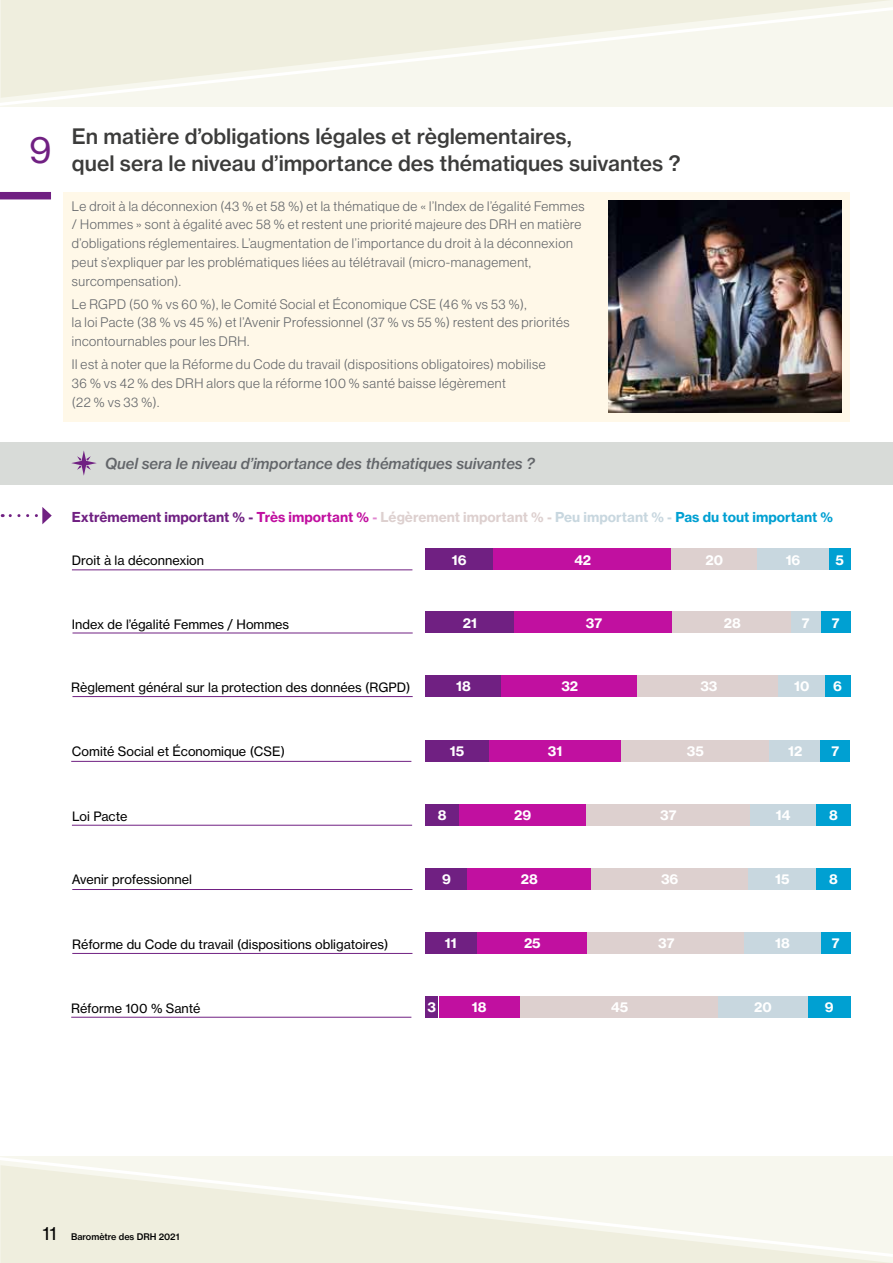
<style>
.page{position:relative;width:893px;height:1263px;background:#fff}
.page>*{position:absolute;margin:0;border:0;box-sizing:border-box;transform-origin:0 0}
.t1{font:36px "N Haas Grotesk TX Std 55 Rg";color:#702082}
.t2{font:21px/26.2px "N Haas Grotesk TX Std 65 Md";color:#3c3c3b}
.t3{font:15px "N Haas Grotesk TX Std 66 Md It";color:#63666a}
.t4{font:13.5px/18.8px "N Haas Grotesk DS Std 45 Lt";letter-spacing:.04em;color:#63666a}
.t5{font:13.5px "N Haas Grotesk TX Std 75 Bd";color:#702082}
.t6{font:13.5px "N Haas Grotesk TX Std 75 Bd";color:#fff}
.t7{font:12.75px "N Haas Grotesk TX Std 55 Rg";color:#000}
.t8{font:9px "N Haas Grotesk TX Std 65 Md";color:#000}
.s1{color:#c110a0}
.s2{color:#e087d0}
.s3{color:#ddd0cf}
.s4{color:#c8d7df}
.s5{color:#00a0d2}
.s6{font-family:"N Haas Grotesk TX Std 55 Rg";font-size:18px}
</style>
<div class="page">
<hr style="left:1px;top:1259px;width:891px;height:4px;background:#efeede">
<svg style="left:0;top:1156px;width:893px;height:103px;background:#f3f3e7"></svg>
<div style="left:1px;top:0;width:891px;height:5px;background:#efeede"></div>
<svg style="left:0;top:5px;width:893px;height:102px;background:#f3f3e7"></svg>
<div style="left:63px;top:192px;width:787px;height:229px;background:#fff8e8"></div>
<div style="left:0;top:192px;width:51px;height:7px;background:#702082"></div>
<div style="left:0;top:442px;width:893px;height:42px;background:#d8dbd8"></div>
<svg style="left:71px;top:450px;width:26px;height:26px"></svg>
<div style="left:425px;top:549px;width:68px;height:21px;background:#702082"></div>
<div style="left:493px;top:549px;width:179px;height:21px;background:#c110a0"></div>
<div style="left:672px;top:549px;width:85px;height:21px;background:#ddd0cf"></div>
<div style="left:757px;top:549px;width:72px;height:21px;background:#c8d7df"></div>
<div style="left:425px;top:675px;width:77px;height:22px;background:#702082"></div>
<div style="left:502px;top:675px;width:136px;height:22px;background:#c110a0"></div>
<div style="left:638px;top:675px;width:142px;height:22px;background:#ddd0cf"></div>
<div style="left:778px;top:675px;width:47px;height:22px;background:#c8d7df"></div>
<div style="left:825px;top:675px;width:25px;height:22px;background:#00a0d2"></div>
<div style="left:425px;top:804px;width:34px;height:22px;background:#702082"></div>
<div style="left:459px;top:804px;width:128px;height:22px;background:#c110a0"></div>
<div style="left:586px;top:804px;width:164px;height:22px;background:#ddd0cf"></div>
<div style="left:750px;top:804px;width:66px;height:22px;background:#c8d7df"></div>
<div style="left:816px;top:804px;width:34px;height:22px;background:#00a0d2"></div>
<div style="left:425px;top:612px;width:89px;height:21px;background:#702082"></div>
<div style="left:514px;top:612px;width:160px;height:21px;background:#c110a0"></div>
<div style="left:673px;top:612px;width:119px;height:21px;background:#ddd0cf"></div>
<div style="left:791px;top:612px;width:29px;height:21px;background:#c8d7df"></div>
<div style="left:821px;top:612px;width:29px;height:21px;background:#00a0d2"></div>
<hr style="left:72px;top:570px;width:340px;height:1px;background:#702082">
<div style="left:425px;top:868px;width:43px;height:22px;background:#702082"></div>
<div style="left:468px;top:868px;width:123px;height:22px;background:#c110a0"></div>
<div style="left:591px;top:868px;width:157px;height:22px;background:#ddd0cf"></div>
<div style="left:748px;top:868px;width:68px;height:22px;background:#c8d7df"></div>
<div style="left:816px;top:868px;width:34px;height:22px;background:#00a0d2"></div>
<div style="left:425px;top:740px;width:64px;height:22px;background:#702082"></div>
<div style="left:489px;top:740px;width:132px;height:22px;background:#c110a0"></div>
<div style="left:621px;top:740px;width:149px;height:22px;background:#ddd0cf"></div>
<div style="left:770px;top:740px;width:51px;height:22px;background:#c8d7df"></div>
<div style="left:820px;top:740px;width:30px;height:22px;background:#00a0d2"></div>
<hr style="left:72px;top:633px;width:341px;height:1px;background:#702082">
<hr style="left:72px;top:696px;width:341px;height:1px;background:#702082">
<hr style="left:71px;top:761px;width:340px;height:1px;background:#702082">
<hr style="left:72px;top:825px;width:340px;height:1px;background:#702082">
<hr style="left:72px;top:889px;width:340px;height:1px;background:#702082">
<div style="left:425px;top:932px;width:51px;height:22px;background:#702082"></div>
<div style="left:477px;top:932px;width:111px;height:22px;background:#c110a0"></div>
<div style="left:588px;top:932px;width:157px;height:22px;background:#ddd0cf"></div>
<div style="left:821px;top:932px;width:29px;height:22px;background:#00a0d2"></div>
<div style="left:744px;top:932px;width:77px;height:22px;background:#c8d7df"></div>
<hr style="left:72px;top:953px;width:340px;height:1px;background:#702082">
<div style="left:425px;top:996px;width:13px;height:21px;background:#702082"></div>
<div style="left:439px;top:996px;width:81px;height:21px;background:#c110a0"></div>
<div style="left:520px;top:996px;width:199px;height:21px;background:#ddd0cf"></div>
<div style="left:808px;top:996px;width:42px;height:21px;background:#00a0d2"></div>
<div style="left:718px;top:996px;width:90px;height:21px;background:#c8d7df"></div>
<hr style="left:71px;top:1017px;width:340px;height:1px;background:#702082">
<div style="left:829px;top:549px;width:21px;height:21px;background:#00a0d2"></div>
<svg style="left:2px;top:514px;width:34px;height:3px"></svg>
<svg style="left:42px;top:507px;width:10px;height:17px"></svg>
<img style="left:608px;top:200px;width:234px;height:213px">
<h1 class="t1" style="left:29px;top:128px;width:24px">9</h1>
<h2 class="t2" style="left:72px;top:123px;width:610px">En matière d’obligations légales et règlementaires,<br>quel sera le niveau d’importance des thématiques suivantes ?</h2>
<p class="t4" style="left:72px;top:196px;width:514px">Le droit à la déconnexion (43 % et 58 %) et la thématique de « l’Index de l’égalité Femmes / Hommes » sont à égalité avec 58 % et restent une priorité majeure des DRH en matière d’obligations réglementaires. L’augmentation de l’importance du droit à la déconnexion peut s’expliquer par les problématiques liées au télétravail (micro-management, surcompensation).</p>
<p class="t4" style="left:72px;top:295px;width:499px">Le RGPD (50 % vs 60 %), le Comité Social et Économique CSE (46 % vs 53 %),<br>la loi Pacte (38 % vs 45 %) et l’Avenir Professionnel (37 % vs 55 %) restent des priorités incontournables pour les DRH.</p>
<p class="t4" style="left:72px;top:355px;width:475px">Il est à noter que la Réforme du Code du travail (dispositions obligatoires) mobilise<br>36 % vs 42 % des DRH alors que la réforme 100 % santé baisse légèrement<br>(22 % vs 33 %).</p>
<p class="t3" style="left:105px;top:454px;width:431px">Quel sera le niveau d’importance des thématiques suivantes ?</p>
<p class="t5" style="left:72px;top:508px;width:763px">Extrêmement important % - <span class="s1">Très important %</span> <span class="s2">-</span> <span class="s3">Légèrement important % -</span> <span class="s4">Peu important % -</span> <span class="s5">Pas du tout important %</span></p>
<p class="t7" style="left:72px;top:553px;width:134px">Droit à la déconnexion</p>
<p class="t6" style="left:452px;top:551px;width:16px">16</p>
<p class="t6" style="left:574px;top:551px;width:18px">42</p>
<p class="t6" style="left:706px;top:551px;width:19px">20</p>
<p class="t6" style="left:786px;top:551px;width:16px">16</p>
<p class="t6" style="left:836px;top:551px;width:10px">5</p>
<p class="t7" style="left:72px;top:616px;width:219px">Index de l’égalité Femmes / Hommes</p>
<p class="t6" style="left:463px;top:614px;width:16px">21</p>
<p class="t6" style="left:586px;top:614px;width:18px">37</p>
<p class="t6" style="left:724px;top:614px;width:18px">28</p>
<p class="t6" style="left:802px;top:614px;width:9px">7</p>
<p class="t6" style="left:832px;top:614px;width:9px">7</p>
<p class="t7" style="left:71px;top:680px;width:341px">Règlement général sur la protection des données (RGPD)</p>
<p class="t6" style="left:456px;top:678px;width:16px">18</p>
<p class="t6" style="left:561px;top:678px;width:18px">32</p>
<p class="t6" style="left:700px;top:678px;width:19px">33</p>
<p class="t6" style="left:794px;top:678px;width:17px">10</p>
<p class="t6" style="left:833px;top:678px;width:10px">6</p>
<p class="t7" style="left:72px;top:743px;width:215px">Comité Social et Économique (CSE)</p>
<p class="t6" style="left:450px;top:743px;width:16px">15</p>
<p class="t6" style="left:548px;top:743px;width:16px">31</p>
<p class="t6" style="left:687px;top:743px;width:19px">35</p>
<p class="t6" style="left:788px;top:743px;width:16px">12</p>
<p class="t6" style="left:831px;top:743px;width:9px">7</p>
<p class="t7" style="left:72px;top:808px;width:57px">Loi Pacte</p>
<p class="t6" style="left:438px;top:807px;width:10px">8</p>
<p class="t6" style="left:514px;top:807px;width:19px">29</p>
<p class="t6" style="left:660px;top:807px;width:18px">37</p>
<p class="t6" style="left:776px;top:807px;width:16px">14</p>
<p class="t6" style="left:829px;top:807px;width:10px">8</p>
<p class="t7" style="left:72px;top:871px;width:121px">Avenir professionnel</p>
<p class="t6" style="left:442px;top:871px;width:10px">9</p>
<p class="t6" style="left:521px;top:871px;width:18px">28</p>
<p class="t6" style="left:661px;top:871px;width:19px">36</p>
<p class="t6" style="left:775px;top:871px;width:16px">15</p>
<p class="t6" style="left:829px;top:871px;width:10px">8</p>
<p class="t7" style="left:72px;top:936px;width:318px">Réforme du Code du travail (dispositions obligatoires)</p>
<p class="t6" style="left:445px;top:935px;width:13px">11</p>
<p class="t6" style="left:524px;top:935px;width:18px">25</p>
<p class="t6" style="left:658px;top:935px;width:18px">37</p>
<p class="t6" style="left:775px;top:935px;width:16px">18</p>
<p class="t6" style="left:832px;top:935px;width:9px">7</p>
<p class="t7" style="left:71px;top:1000px;width:131px">Réforme 100 % Santé</p>
<p class="t6" style="left:427px;top:998px;width:10px">3</p>
<p class="t6" style="left:472px;top:998px;width:16px">18</p>
<p class="t6" style="left:611px;top:998px;width:19px">45</p>
<p class="t6" style="left:754px;top:998px;width:19px">20</p>
<p class="t6" style="left:825px;top:998px;width:10px">9</p>
<p class="t8" style="left:43px;top:1231px;width:138px"><span class="s6">11</span> Baromètre des DRH 2021</p>
</div>
